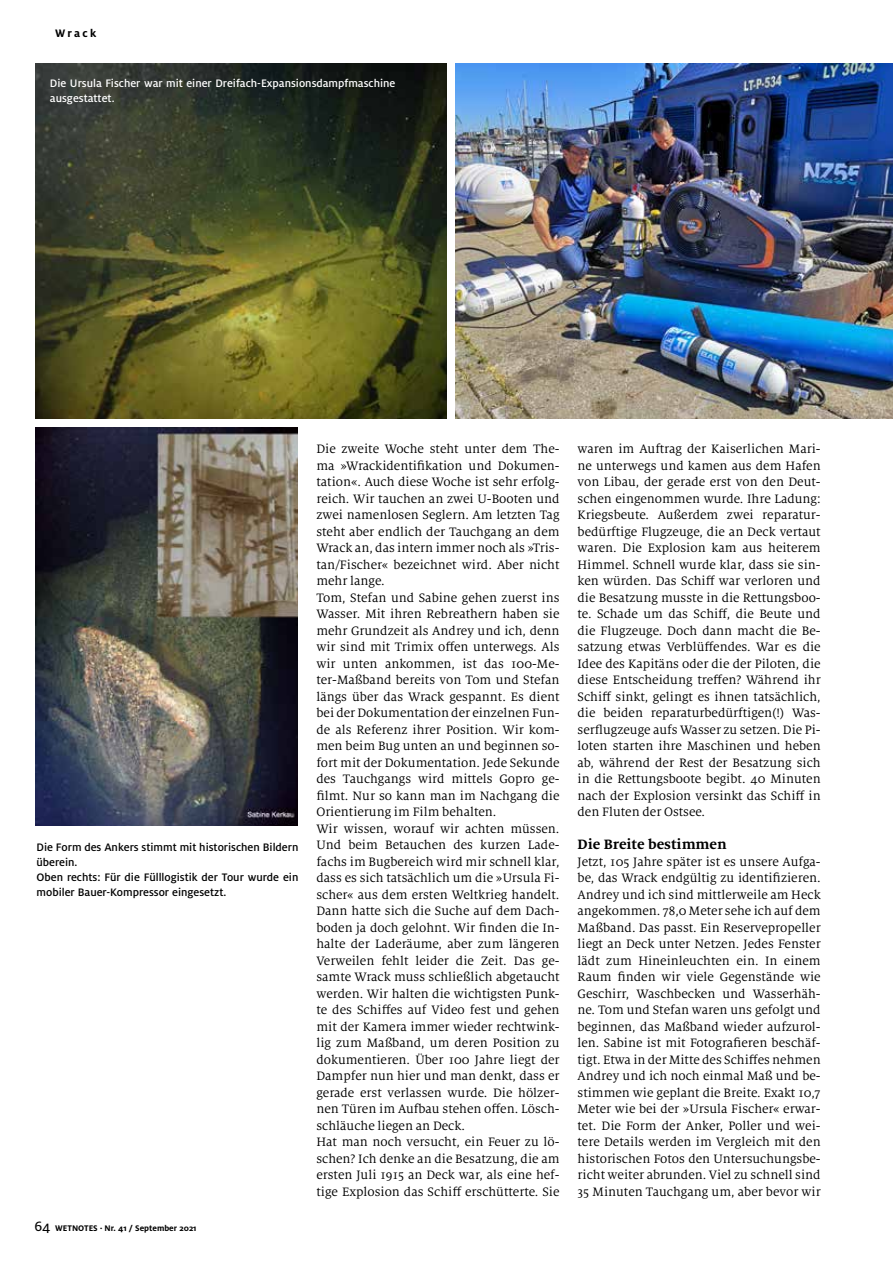
<style>
.page{position:relative;width:893px;height:1263px;background:#fff}
.page>*{position:absolute;margin:0;border:0;box-sizing:border-box;transform-origin:0 0}
.t1{font:700 15px "Milo Serif OT";color:#000}
.t2{font:13.5px/16.5px "Milo Serif OT";color:#000;text-align:justify}
.t3{font:500 12px/15px "Milo OT";color:#000}
.t4{font:500 12px/15px "Milo OT";color:#fff}
.t5{font:700 12px "Milo OT";letter-spacing:.19em;color:#000}
.t6{font:700 9px "Milo OT";color:#000}
.s1{font-family:"Milo OT Text";font-weight:400;font-size:15px}
</style>
<div class="page">
<img style="left:36px;top:427px;width:262px;height:398px">
<img style="left:455px;top:64px;width:438px;height:355px">
<img style="left:36px;top:64px;width:410px;height:355px">
<p class="t5" style="left:55px;top:26px;width:43px">Wrack</p>
<p class="t4" style="left:50px;top:76px;width:347px">Die Ursula Fischer war mit einer Dreifach-Expansionsdampfmaschine ausgestattet.</p>
<p class="t3" style="left:37px;top:840px;width:263px">Die Form des Ankers stimmt mit historischen Bildern überein.<br>Oben rechts: Für die Fülllogistik der Tour wurde ein mobiler Bauer-Kompressor eingesetzt.</p>
<p class="t6" style="left:34px;top:1223px;width:164px"><span class="s1">64</span> WETNOTES · Nr. 41 / September 2021</p>
<p class="t2" style="left:316px;top:441px;width:245px;text-align:left">Die zweite Woche steht unter dem The&shy;ma »Wrackidentifikation und Dokumen&shy;tation«. Auch diese Woche ist sehr erfolg&shy;reich. Wir tauchen an zwei U-Booten und zwei namenlosen Seglern. Am letzten Tag steht aber endlich der Tauchgang an dem Wrack an, das intern immer noch als »Tris&shy;tan/Fischer« bezeichnet wird. Aber nicht mehr lange.<br>Tom, Stefan und Sabine gehen zuerst ins Wasser. Mit ihren Rebreathern haben sie mehr Grundzeit als Andrey und ich, denn wir sind mit Trimix offen unterwegs. Als wir unten ankommen, ist das 100-Me&shy;ter-Maßband bereits von Tom und Stefan längs über das Wrack gespannt. Es dient bei der Dokumentation der einzelnen Fun&shy;de als Referenz ihrer Position. Wir kom&shy;men beim Bug unten an und beginnen so&shy;fort mit der Dokumentation. Jede Sekunde des Tauchgangs wird mittels Gopro ge&shy;filmt. Nur so kann man im Nachgang die Orientierung im Film behalten.<br>Wir wissen, worauf wir achten müssen.<br>Und beim Betauchen des kurzen Lade&shy;fachs im Bugbereich wird mir schnell klar, dass es sich tatsächlich um die »Ursula Fi&shy;scher« aus dem ersten Weltkrieg handelt.<br>Dann hatte sich die Suche auf dem Dach&shy;boden ja doch gelohnt. Wir finden die In&shy;halte der Laderäume, aber zum längeren Verweilen fehlt leider die Zeit. Das ge&shy;samte Wrack muss schließlich abgetaucht werden. Wir halten die wichtigsten Punk&shy;te des Schiffes auf Video fest und gehen mit der Kamera immer wieder rechtwink&shy;lig zum Maßband, um deren Position zu dokumentieren. Über 100 Jahre liegt der Dampfer nun hier und man denkt, dass er gerade erst verlassen wurde. Die hölzer&shy;nen Türen im Aufbau stehen offen. Lösch&shy;schläuche liegen an Deck.<br>Hat man noch versucht, ein Feuer zu lö&shy;schen? Ich denke an die Besatzung, die am ersten Juli 1915 an Deck war, als eine hef&shy;tige Explosion das Schiff erschütterte. Sie</p>
<p class="t2" style="left:578px;top:441px;width:245px">waren im Auftrag der Kaiserlichen Mari&shy;ne unterwegs und kamen aus dem Hafen von Libau, der gerade erst von den Deut&shy;schen eingenommen wurde. Ihre Ladung:<br>Kriegsbeute. Außerdem zwei reparatur&shy;bedürftige Flugzeuge, die an Deck vertaut waren. Die Explosion kam aus heiterem Himmel. Schnell wurde klar, dass sie sin&shy;ken würden. Das Schiff war verloren und die Besatzung musste in die Rettungsboo&shy;te. Schade um das Schiff, die Beute und die Flugzeuge. Doch dann macht die Be&shy;satzung etwas Verblüffendes. War es die Idee des Kapitäns oder die der Piloten, die diese Entscheidung treffen? Während ihr Schiff sinkt, gelingt es ihnen tatsächlich, die beiden reparaturbedürftigen(!) Was&shy;serflugzeuge aufs Wasser zu setzen. Die Pi&shy;loten starten ihre Maschinen und heben ab, während der Rest der Besatzung sich in die Rettungsboote begibt. 40 Minuten nach der Explosion versinkt das Schiff in den Fluten der Ostsee.</p>
<p class="t1" style="left:578px;top:836px;width:151px">Die Breite bestimmen</p>
<p class="t2" style="left:578px;top:853px;width:245px">Jetzt, 105 Jahre später ist es unsere Aufga&shy;be, das Wrack endgültig zu identifizieren.<br>Andrey und ich sind mittlerweile am Heck angekommen. 78,0 Meter sehe ich auf dem Maßband. Das passt. Ein Reservepropeller liegt an Deck unter Netzen. Jedes Fenster lädt zum Hineinleuchten ein. In einem Raum finden wir viele Gegenstände wie Geschirr, Waschbecken und Wasserhäh&shy;ne. Tom und Stefan waren uns gefolgt und beginnen, das Maßband wieder aufzurol&shy;len. Sabine ist mit Fotografieren beschäf&shy;tigt. Etwa in der Mitte des Schiffes nehmen Andrey und ich noch einmal Maß und be&shy;stimmen wie geplant die Breite. Exakt 10,7<br>Meter wie bei der »Ursula Fischer« erwar&shy;tet. Die Form der Anker, Poller und wei&shy;tere Details werden im Vergleich mit den historischen Fotos den Untersuchungsbe&shy;richt weiter abrunden. Viel zu schnell sind 35 Minuten Tauchgang um, aber bevor wir</p>
</div>
